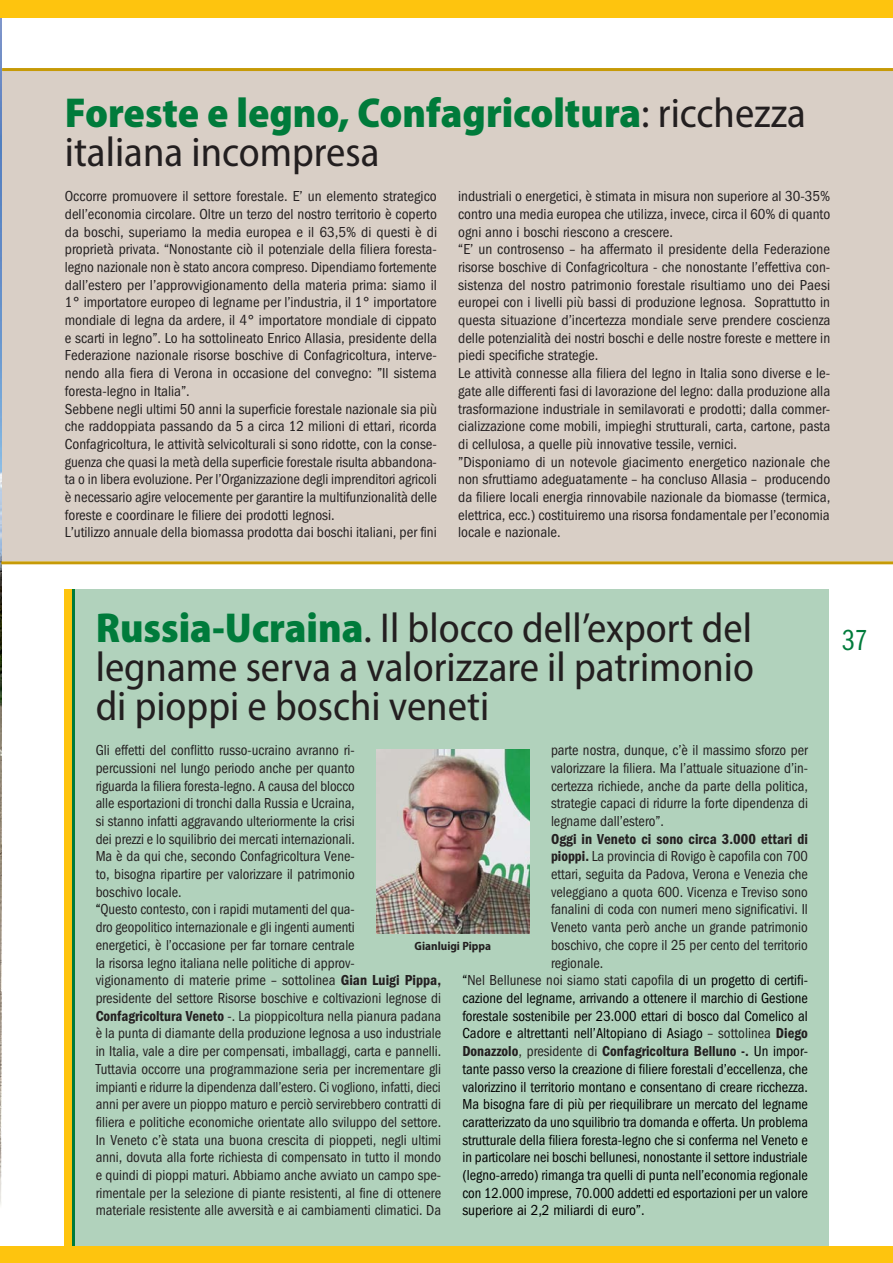
<style>
.page{position:relative;width:893px;height:1263px;background:#fff}
.page>*{position:absolute;margin:0;border:0;box-sizing:border-box;transform-origin:0 0}
._2_box_titolo_base{font:semi-condensed 42px/39px "Myriad Pro";color:#231f20;text-align:justify}
._2_box_titolo_base-2{font:900 semi-condensed 42px/39px "Myriad Pro";color:#007b3b}
.t1{font:30px "ITC Franklin Gothic Std Bk Cp";color:#007b3b}
._1_testo_base{font:condensed 15px/17.7px "ITC Franklin Gothic Std";color:#231f20;text-align:justify}
._1_testo_base-2{font:condensed 15px/17.7px "ITC Franklin Gothic Std";color:#231f20;scale:.96 1}
._1_testo_base-3{font:condensed 15px/17.7px "ITC Franklin Gothic Std";color:#000;text-align:justify}
._3_didascalia_base{font:700 semi-condensed 12px "Myriad Pro";color:#231f20}
.s1{font-weight:400;color:#231f20}
.s2{font-weight:900;color:#007b3b}
.s3{color:#000}
.s4{font-family:"ITC Franklin Gothic Std Dm Cd";font-stretch:normal}
.s5{color:#231f20}
.s6{font-family:"ITC Franklin Gothic Std Dm Cd";font-stretch:normal;color:#231f20}
</style>
<div class="page">
<img style="left:0;top:17px;width:1px;height:1188px">
<div style="left:0;top:0;width:893px;height:17px;background:#fec40e"></div>
<div style="left:0;top:1246px;width:893px;height:17px;background:#fec40e"></div>
<div style="left:2px;top:70px;width:891px;height:491px;background:#d9cfc6"></div>
<hr style="left:1px;top:561px;width:892px;height:3px;background:#c69a07">
<hr style="left:2px;top:68px;width:891px;height:3px;background:#c69a07">
<div style="left:74px;top:590px;width:755px;height:656px;background:#b1d2bc"></div>
<div style="left:64px;top:590px;width:8px;height:656px;background:#fec40e"></div>
<hr style="left:72px;top:590px;width:2px;height:656px;background:#007b3b">
<img style="left:376px;top:749px;width:154px;height:185px">
<p class="_2_box_titolo_base-2" style="left:65px;top:92px;width:743px">Foreste e legno, Confagricoltura<span class="s1">: ricchezza italiana incompresa</span></p>
<p class="_1_testo_base" style="left:65px;top:187px;width:374px">Occorre promuovere il settore forestale. E’ un elemento strategico dell’economia circolare. Oltre un terzo del nostro territorio è coperto da boschi, superiamo la media europea e il 63,5% di questi è di proprietà privata. “Nonostante ciò il potenziale della filiera foresta&shy;legno nazionale non è stato ancora compreso. Dipendiamo fortemente dall’estero per l’approvvigionamento della materia prima: siamo il 1° importatore europeo di legname per l’industria, il 1° importatore mondiale di legna da ardere, il 4° importatore mondiale di cippato e scarti in legno”. Lo ha sottolineato Enrico Allasia, presidente della Federazione nazionale risorse boschive di Confagricoltura, interve&shy;nendo alla fiera di Verona in occasione del convegno: ”Il sistema foresta-legno in Italia”.</p>
<p class="_1_testo_base" style="left:65px;top:400px;width:374px">Sebbene negli ultimi 50 anni la superficie forestale nazionale sia più che raddoppiata passando da 5 a circa 12 milioni di ettari, ricorda Confagricoltura, le attività selvicolturali si sono ridotte, con la conse&shy;guenza che quasi la metà della superficie forestale risulta abbandona&shy;ta o in libera evoluzione. Per l’Organizzazione degli imprenditori agricoli è necessario agire velocemente per garantire la multifunzionalità delle foreste e coordinare le filiere dei prodotti legnosi.</p>
<p class="_1_testo_base" style="left:65px;top:524px;width:374px">L’utilizzo annuale della biomassa prodotta dai boschi italiani, per fini</p>
<p class="_1_testo_base" style="left:458px;top:187px;width:374px">industriali o energetici, è stimata in misura non superiore al 30-35% contro una media europea che utilizza, invece, circa il 60% di quanto ogni anno i boschi riescono a crescere.</p>
<p class="_1_testo_base" style="left:458px;top:241px;width:374px">“E’ un controsenso – ha affermato il presidente della Federazione risorse boschive di Confagricoltura - che nonostante l’effettiva con&shy;sistenza del nostro patrimonio forestale risultiamo uno dei Paesi europei con i livelli più bassi di produzione legnosa. Soprattutto in questa situazione d’incertezza mondiale serve prendere coscienza delle potenzialità dei nostri boschi e delle nostre foreste e mettere in piedi specifiche strategie.</p>
<p class="_1_testo_base" style="left:458px;top:364px;width:374px">Le attività connesse alla filiera del legno in Italia sono diverse e le&shy;gate alle differenti fasi di lavorazione del legno: dalla produzione alla trasformazione industriale in semilavorati e prodotti; dalla commer&shy;cializzazione come mobili, impieghi strutturali, carta, cartone, pasta di cellulosa, a quelle più innovative tessile, vernici.</p>
<p class="_1_testo_base" style="left:458px;top:453px;width:374px">”Disponiamo di un notevole giacimento energetico nazionale che non sfruttiamo adeguatamente – ha concluso Allasia – producendo da filiere locali energia rinnovabile nazionale da biomasse (termica, elettrica, ecc.) costituiremo una risorsa fondamentale per l’economia locale e nazionale.</p>
<p class="_2_box_titolo_base" style="left:96px;top:608px;width:660px"><span class="s2">Russia-Ucraina</span>. Il blocco dell’export del legname serva a valorizzare il patrimonio di pioppi e boschi veneti</p>
<p class="_1_testo_base" style="left:96px;top:741px;width:261px">Gli effetti del conflitto russo-ucraino avranno ri&shy;percussioni nel lungo periodo anche per quanto riguarda la filiera foresta-legno. A causa del blocco alle esportazioni di tronchi dalla Russia e Ucraina, si stanno infatti aggravando ulteriormente la crisi dei prezzi e lo squilibrio dei mercati internazionali.<br>Ma è da qui che, secondo Confagricoltura Vene&shy;to, bisogna ripartire per valorizzare il patrimonio boschivo locale.</p>
<p class="_1_testo_base-2" style="left:96px;top:901px;width:361px"><span class="s3">“</span>Questo contesto, con i rapidi mutamenti del qua-<br>dro geopolitico internazionale e gli ingenti aumenti<br>energetici, è l’occasione per far tornare centrale<br>la risorsa legno italiana nelle politiche di approv-<br>vigionamento di materie prime – sottolinea <span class="s4">Gian Luigi Pippa, </span>presidente del settore Risorse boschive e coltivazioni legnose di <span class="s4">Confagricoltura Veneto</span> -. La pioppicoltura nella pianura padana è la punta di diamante della produzione legnosa a uso industriale in Italia, vale a dire per compensati, imballaggi, carta e pannelli.<br>Tuttavia occorre una programmazione seria per incrementare gli impianti e ridurre la dipendenza dall’estero. Ci vogliono, infatti, dieci anni per avere un pioppo maturo e perciò servirebbero contratti di filiera e politiche economiche orientate allo sviluppo del settore.<br>In Veneto c’è stata una buona crescita di pioppeti, negli ultimi anni, dovuta alla forte richiesta di compensato in tutto il mondo e quindi di pioppi maturi. Abbiamo anche avviato un campo spe&shy;rimentale per la selezione di piante resistenti, al fine di ottenere materiale resistente alle avversità e ai cambiamenti climatici. Da</p>
<p class="_1_testo_base" style="left:551px;top:741px;width:258px">parte nostra, dunque, c’è il massimo sforzo per valorizzare la filiera. Ma l’attuale situazione d’in&shy;certezza richiede, anche da parte della politica, strategie capaci di ridurre la forte dipendenza di legname dall’estero”.</p>
<p class="_1_testo_base" style="left:551px;top:830px;width:259px"><span class="s4">Oggi in Veneto ci sono circa 3.000 ettari di pioppi.</span> La provincia di Rovigo è capofila con 700 ettari, seguita da Padova, Verona e Venezia che veleggiano a quota 600. Vicenza e Treviso sono fanalini di coda con numeri meno significativi. Il Veneto vanta però anche un grande patrimonio boschivo, che copre il 25 per cento del territorio regionale.</p>
<p class="_1_testo_base-3" style="left:462px;top:972px;width:347px">“<span class="s5">Nel Bellunese noi siamo stati capofila</span> di un progetto di certifi&shy;cazione del legname, arrivando a ottenere il marchio di Gestione forestale sostenibile per 23.000 ettari di bosco dal Comelico al Cadore e altrettanti nell’Altopiano di Asiago <span class="s5">– sottolinea</span> <span class="s6">Diego Donazzolo</span><span class="s5">, presidente di</span> <span class="s6">Confagricoltura Belluno -.</span> Un impor&shy;tante passo verso la creazione di filiere forestali d’eccellenza, che valorizzino il territorio montano e consentano di creare ricchezza.<br>Ma bisogna fare di più per riequilibrare un mercato del legname caratterizzato da uno squilibrio tra domanda e offerta. Un problema strutturale della filiera foresta-legno che si conferma nel Veneto e in particolare nei boschi bellunesi, nonostante il settore industriale (legno-arredo) rimanga tra quelli di punta nell’economia regionale con 12.000 imprese, 70.000 addetti ed esportazioni per un valore superiore ai 2,2 miliardi di euro”.</p>
<p class="_3_didascalia_base" style="left:415px;top:938px;width:78px">Gianluigi Pippa</p>
<h2 class="t1" style="left:842px;top:624px;width:27px">37</h2>
</div>
